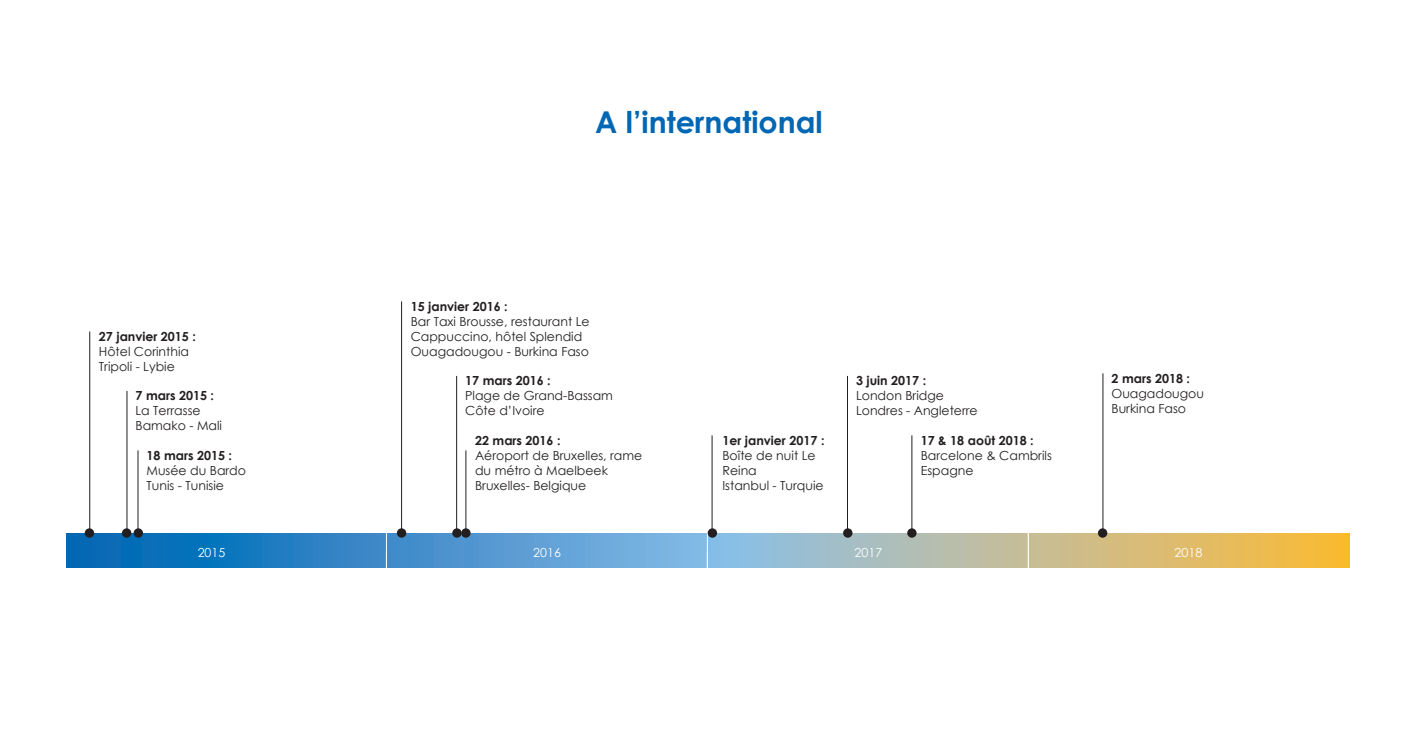
<style>
.page{position:relative;width:1418px;height:745px;background:#fff}
.page>*{position:absolute;margin:0;border:0;box-sizing:border-box;transform-origin:0 0}
.t1{font:700 30px "Century Gothic";color:#0166b3}
.t2{font:12.5px/15px "Century Gothic";color:#231f20}
.t3{font:700 12.5px "Century Gothic";color:#231f20}
.t4{font:12.5px "Century Gothic";color:#fff}
</style>
<div class="page">
<svg style="left:67px;top:532px;width:1282px;height:35px;background:#81a5ae"></svg>
<div style="left:65px;top:531px;width:322px;height:38px;border:1px solid #fff"></div>
<div style="left:386px;top:551px;width:321px;height:18px;border:1px solid #fff"></div>
<div style="left:707px;top:531px;width:321px;height:38px;border:1px solid #fff"></div>
<div style="left:1028px;top:531px;width:324px;height:38px;border:1px solid #fff"></div>
<div style="left:85px;top:528px;width:9px;height:9px;background:#231f20;border-radius:50%"></div>
<div style="left:122px;top:528px;width:9px;height:9px;background:#231f20;border-radius:50%"></div>
<div style="left:134px;top:528px;width:9px;height:9px;background:#231f20;border-radius:50%"></div>
<div style="left:397px;top:528px;width:9px;height:9px;background:#231f20;border-radius:50%"></div>
<div style="left:452px;top:528px;width:9px;height:9px;background:#231f20;border-radius:50%"></div>
<div style="left:461px;top:528px;width:9px;height:9px;background:#231f20;border-radius:50%"></div>
<div style="left:707px;top:528px;width:10px;height:9px;background:#231f20;border-radius:50%"></div>
<div style="left:843px;top:528px;width:9px;height:9px;background:#231f20;border-radius:50%"></div>
<div style="left:907px;top:528px;width:9px;height:9px;background:#231f20;border-radius:50%"></div>
<hr style="left:89px;top:331px;width:1px;height:201px;background:#231f20">
<hr style="left:127px;top:390px;width:1px;height:142px;background:#231f20">
<hr style="left:138px;top:450px;width:1px;height:82px;background:#231f20">
<hr style="left:401px;top:301px;width:1px;height:231px;background:#231f20">
<hr style="left:711px;top:435px;width:1px;height:97px;background:#231f20">
<hr style="left:847px;top:375px;width:1px;height:157px;background:#231f20">
<hr style="left:911px;top:435px;width:1px;height:97px;background:#231f20">
<hr style="left:456px;top:375px;width:1px;height:157px;background:#231f20">
<hr style="left:465px;top:450px;width:1px;height:82px;background:#231f20">
<div style="left:1097px;top:528px;width:10px;height:9px;background:#231f20;border-radius:50%"></div>
<hr style="left:1102px;top:373px;width:1px;height:159px;background:#231f20">
<p class="t3" style="left:99px;top:326px;width:99px">27 janvier 2015 :</p>
<p class="t2" style="left:99px;top:343px;width:92px">Hôtel Corinthia<br>Tripoli - Lybie</p>
<p class="t3" style="left:135px;top:386px;width:80px">7 mars 2015 :</p>
<p class="t2" style="left:135px;top:403px;width:88px">La Terrasse<br>Bamako - Mali</p>
<p class="t3" style="left:146px;top:445px;width:87px">18 mars 2015 :</p>
<p class="t2" style="left:146px;top:462px;width:101px">Musée du Bardo<br>Tunis - Tunisie</p>
<h1 class="t1" style="left:595px;top:99px;width:229px">A l’international</h1>
<p class="t3" style="left:411px;top:296px;width:99px">15 janvier 2016 :</p>
<p class="t2" style="left:411px;top:313px;width:180px">Bar Taxi Brousse, restaurant Le<br>Cappuccino, hôtel Splendid<br>Ouagadougou - Burkina Faso</p>
<p class="t3" style="left:465px;top:371px;width:87px">17 mars 2016 :</p>
<p class="t2" style="left:465px;top:388px;width:149px">Plage de Grand-Bassam<br>Côte d’Ivoire</p>
<p class="t3" style="left:475px;top:430px;width:87px">22 mars 2016 :</p>
<p class="t2" style="left:475px;top:447px;width:169px">Aéroport de Bruxelles, rame du métro à Maelbeek<br>Bruxelles- Belgique</p>
<p class="t3" style="left:722px;top:430px;width:103px">1er janvier 2017 :</p>
<p class="t2" style="left:722px;top:447px;width:103px">Boîte de nuit Le<br>Reina<br>Istanbul - Turquie</p>
<p class="t3" style="left:856px;top:371px;width:72px">3 juin 2017 :</p>
<p class="t2" style="left:856px;top:388px;width:123px">London Bridge<br>Londres - Angleterre</p>
<p class="t3" style="left:920px;top:430px;width:114px">17 &amp; 18 août 2018 :</p>
<p class="t2" style="left:920px;top:447px;width:133px">Barcelone &amp; Cambrils<br>Espagne</p>
<p class="t3" style="left:1111px;top:368px;width:80px">2 mars 2018 :</p>
<p class="t2" style="left:1111px;top:385px;width:94px">Ouagadougou<br>Burkina Faso</p>
<p class="t4" style="left:198px;top:544px;width:29px">2015</p>
<p class="t4" style="left:533px;top:544px;width:29px">2016</p>
<p class="t4" style="left:854px;top:544px;width:29px">2017</p>
<p class="t4" style="left:1174px;top:544px;width:29px">2018</p>
</div>
